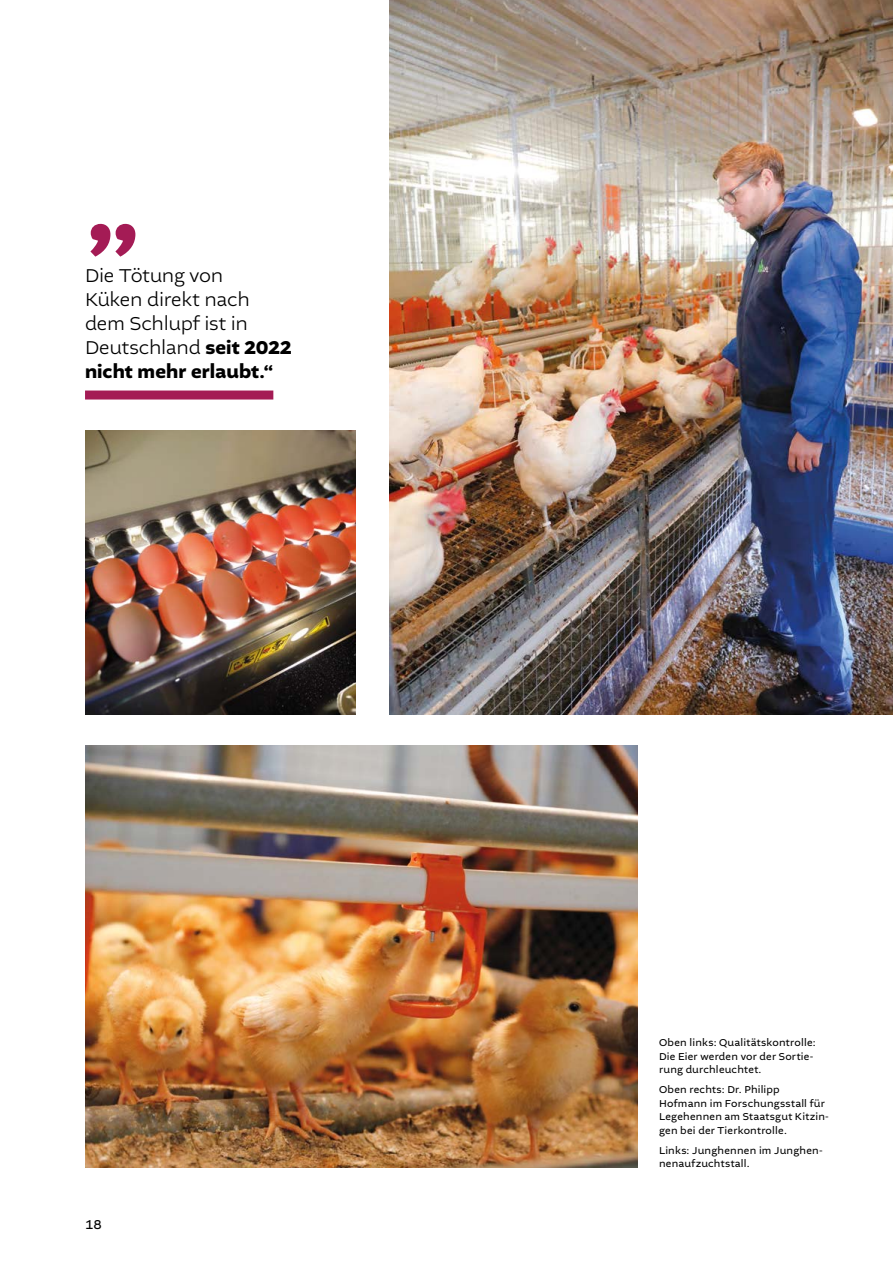
<style>
.page{position:relative;width:893px;height:1263px;background:#fff}
.page>*{position:absolute;margin:0;border:0;box-sizing:border-box;transform-origin:0 0}
.t1{font:700 109.5px "Altivo";color:#a41b55}
.t2{font:300 19.5px/24px "Altivo";letter-spacing:-.01em;color:#000}
.t3{font:13.5px "Altivo";color:#000}
.t4{font:10.5px/13.5px "Altivo";letter-spacing:.02em;color:#000}
.s1{font-weight:700}
</style>
<div class="page">
<div style="left:85px;top:390px;width:188px;height:9px;background:#a41b55"></div>
<img style="left:390px;top:0;width:503px;height:714px">
<img style="left:85px;top:746px;width:553px;height:421px">
<img style="left:85px;top:430px;width:271px;height:284px">
<h1 class="t1" style="left:85px;top:133px;width:57px">„</h1>
<h2 class="t2" style="left:85px;top:263px;width:208px">Die Tötung von<br>Küken direkt nach dem Schlupf ist in<br>Deutschland <span class="s1">seit 2022 nicht mehr erlaubt.“</span></h2>
<p class="t3" style="left:85px;top:1215px;width:18px">18</p>
<p class="t4" style="left:659px;top:1036px;width:158px">Oben links: Qualitätskontrolle:<br>Die Eier werden vor der Sortie&shy;rung durchleuchtet.</p>
<p class="t4" style="left:659px;top:1083px;width:171px">Oben rechts: Dr. Philipp<br>Hofmann im Forschungsstall für<br>Legehennen am Staatsgut Kitzin&shy;gen bei der Tierkontrolle.</p>
<p class="t4" style="left:659px;top:1143px;width:165px">Links: Junghennen im Junghen&shy;nenaufzuchtstall.</p>
</div>
